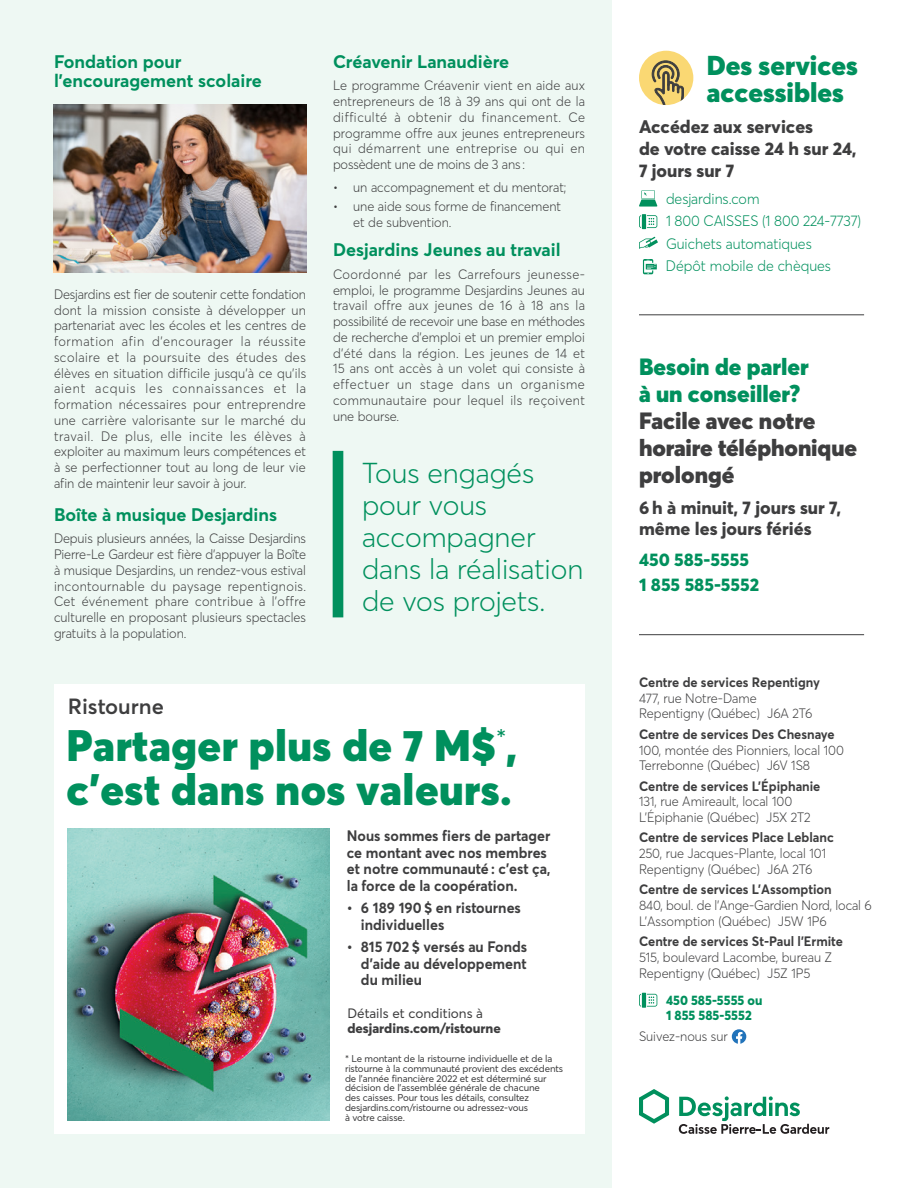
<style>
.page{position:relative;width:918px;height:1188px;background:#fff}
.page>*{position:absolute;margin:0;border:0;box-sizing:border-box;transform-origin:0 0}
.t1{font:900 43.5px/43.5px "Desjardins Sans";letter-spacing:.01em;color:#00905d}
.t2{font:300 28.5px/32px "Desjardins Sans";color:#00905d}
.t3{font:900 27px/27px "Desjardins Sans";color:#00905d}
.t4{font:900 23.25px/27px "Desjardins Sans";letter-spacing:-.005em;color:#3e3e3f}
.t5{font:900 23.25px/27px "Desjardins Sans";color:#00905d}
.t6{font:600 21.75px "Desjardins Sans";color:#3e3e3f}
.t7{font:700 18px/19.5px "Desjardins Sans";color:#00905d}
.t8{font:800 18px/21.6px "Desjardins Sans";color:#3e3e3f}
.t9{font:800 18px/24.5px "Desjardins Sans";color:#00905d}
.t10{font:700 15px/16.5px "Desjardins Sans";color:#3e3e3f;scale:.95 1}
.t11{font:300 15px/22.6px "Desjardins Sans";color:#00905d;scale:.95 1}
.t12{font:300 13.5px/15.8px "Desjardins Sans";color:#3e3e3f;scale:.95 1}
.t13{font:700 13.5px "Desjardins Sans";color:#3e3e3f;scale:.95 1}
.t14{font:800 13.5px/15.8px "Desjardins Sans";color:#00905d;scale:.95 1}
.t15{font:800 13.5px "Desjardins Sans";color:#3e3e3f}
.t16{font:13.5px "Desjardins Sans";color:#3e3e3f}
.t17{font:9.75px/9.8px "Desjardins Sans";letter-spacing:-.01em;color:#3e3e3f}
</style>
<div class="page">
<div style="left:0;top:0;width:612px;height:1188px;background:#eef8f3"></div>
<div style="left:54px;top:684px;width:531px;height:450px;background:#fff"></div>
<svg style="left:639px;top:994px;width:2px;height:13px"></svg>
<hr style="left:642px;top:993px;width:4px;height:15px;background:#00905d">
<svg style="left:647px;top:994px;width:10px;height:13px"></svg>
<svg style="left:732px;top:1029px;width:14px;height:15px"></svg>
<hr style="left:639px;top:315px;width:225px;height:1px;background:#3e3e3f">
<hr style="left:639px;top:634px;width:225px;height:1px;background:#3e3e3f">
<svg style="left:639px;top:190px;width:18px;height:17px"></svg>
<svg style="left:639px;top:215px;width:2px;height:13px"></svg>
<hr style="left:642px;top:214px;width:4px;height:15px;background:#00905d">
<svg style="left:647px;top:215px;width:10px;height:13px"></svg>
<svg style="left:639px;top:237px;width:19px;height:12px"></svg>
<svg style="left:643px;top:259px;width:14px;height:15px"></svg>
<div style="left:639px;top:51px;width:54px;height:54px;background:#fad873;border-radius:50%"></div>
<svg style="left:652px;top:60px;width:32px;height:45px"></svg>
<img style="left:54px;top:105px;width:252px;height:168px">
<svg style="left:639px;top:1089px;width:30px;height:35px"></svg>
<svg style="left:679px;top:1096px;width:150px;height:38px"></svg>
<img style="left:68px;top:828px;width:261px;height:292px">
<div style="left:333px;top:451px;width:10px;height:166px;background:#00905d"></div>
<h3 class="t7" style="left:54px;top:52px;width:209px">Fondation pour l’encouragement scolaire</h3>
<p class="t12" style="left:54px;top:286px;width:267px;text-align:justify">Desjardins est fier de soutenir cette fondation dont la mission consiste à développer un partenariat avec les écoles et les centres de formation afin d’encourager la réussite scolaire et la poursuite des études des élèves en situation difficile jusqu’à ce qu’ils aient acquis les connaissances et la formation nécessaires pour entreprendre une carrière valorisante sur le marché du travail. De plus, elle incite les élèves à exploiter au maximum leurs compétences et à se perfectionner tout au long de leur vie afin de maintenir leur savoir à jour.</p>
<h3 class="t7" style="left:54px;top:505px;width:225px">Boîte à musique Desjardins</h3>
<p class="t12" style="left:54px;top:531px;width:267px;text-align:justify">Depuis plusieurs années, la Caisse Desjardins Pierre-Le Gardeur est fière d’appuyer la Boîte à musique Desjardins, un rendez-vous estival incontournable du paysage repentignois.<br>Cet événement phare contribue à l’offre culturelle en proposant plusieurs spectacles gratuits à la population.</p>
<h3 class="t6" style="left:68px;top:693px;width:98px">Ristourne</h3>
<h3 class="t7" style="left:333px;top:52px;width:178px">Créavenir Lanaudière</h3>
<p class="t12" style="left:333px;top:78px;width:267px;text-align:justify">Le programme Créavenir vient en aide aux entrepreneurs de 18 à 39 ans qui ont de la difficulté à obtenir du financement. Ce programme offre aux jeunes entrepreneurs qui démarrent une entreprise ou qui en possèdent une de moins de 3 ans :</p>
<p class="t12" style="left:333px;top:179px;width:247px">• un accompagnement et du mentorat;</p>
<p class="t12" style="left:353px;top:198px;width:220px;text-indent:-20px">• une aide sous forme de financement et de subvention.</p>
<h3 class="t7" style="left:333px;top:240px;width:229px">Desjardins Jeunes au travail</h3>
<p class="t12" style="left:333px;top:266px;width:267px;text-align:justify">Coordonné par les Carrefours jeunesse&shy;emploi, le programme Desjardins Jeunes au travail offre aux jeunes de 16 à 18 ans la possibilité de recevoir une base en méthodes de recherche d’emploi et un premier emploi d’été dans la région. Les jeunes de 14 et 15 ans ont accès à un volet qui consiste à effectuer un stage dans un organisme communautaire pour lequel ils reçoivent une bourse.</p>
<h2 class="t2" style="left:362px;top:457px;width:223px">Tous engagés pour vous accompagner dans la réalisation de vos projets.</h2>
<h1 class="t1" style="left:67px;top:723px;width:452px">Partager plus de 7 M$<sup>*</sup>, c’est dans nos valeurs.</h1>
<p class="t10" style="left:347px;top:827px;width:216px">Nous sommes fiers de partager ce montant avec nos membres et notre communauté : c’est ça, la force de la coopération.</p>
<p class="t10" style="left:361px;top:899px;width:170px;text-indent:-14px">• 6 189 190 $ en ristournes individuelles</p>
<p class="t10" style="left:361px;top:938px;width:177px;text-align:justify;text-indent:-14px">• 815 702 $ versés au Fonds d’aide au développement du milieu</p>
<p class="t16" style="left:347px;top:1005px;width:137px">Détails et conditions à</p>
<p class="t15" style="left:347px;top:1020px;width:155px">desjardins.com/ristourne</p>
<p class="t17" style="left:345px;top:1054px;width:220px">* Le montant de la ristourne individuelle et de la ristourne à la communauté provient des excédents de l’année financière 2022 et est déterminé sur décision de l’assemblée générale de chacune<br>des caisses. Pour tous les détails, consultez desjardins.com/ristourne ou adressez-vous<br>à votre caisse.</p>
<h3 class="t3" style="left:707px;top:51px;width:152px">Des services accessibles</h3>
<h3 class="t8" style="left:639px;top:116px;width:219px">Accédez aux services<br>de votre caisse 24 h sur 24,<br>7 jours sur 7</h3>
<p class="t11" style="left:666px;top:187px;width:207px">desjardins.com<br>1 800 CAISSES (1 800 224-7737)<br>Guichets automatiques<br>Dépôt mobile de chèques</p>
<h3 class="t5" style="left:639px;top:353px;width:171px">Besoin de parler à un conseiller?</h3>
<h3 class="t4" style="left:639px;top:407px;width:220px">Facile avec notre horaire téléphonique prolongé</h3>
<h3 class="t8" style="left:639px;top:497px;width:204px;line-height:21px">6 h à minuit, 7 jours sur 7, même les jours fériés</h3>
<h3 class="t9" style="left:639px;top:547px;width:122px">450 585-5555<br>1 855 585-5552</h3>
<p class="t13" style="left:639px;top:674px;width:192px">Centre de services Repentigny</p>
<p class="t12" style="left:639px;top:690px;width:184px">477, rue Notre-Dame<br>Repentigny (Québec) J6A 2T6</p>
<p class="t13" style="left:639px;top:726px;width:207px">Centre de services Des Chesnaye</p>
<p class="t12" style="left:639px;top:742px;width:217px">100, montée des Pionniers, local 100<br>Terrebonne (Québec) J6V 1S8</p>
<p class="t13" style="left:639px;top:777px;width:192px">Centre de services L’Épiphanie</p>
<p class="t12" style="left:639px;top:794px;width:182px">131, rue Amireault, local 100<br>L’Épiphanie (Québec) J5X 2T2</p>
<p class="t13" style="left:639px;top:829px;width:207px">Centre de services Place Leblanc</p>
<p class="t12" style="left:639px;top:846px;width:199px">250, rue Jacques-Plante, local 101<br>Repentigny (Québec) J6A 2T6</p>
<p class="t13" style="left:639px;top:881px;width:204px">Centre de services L’Assomption</p>
<p class="t12" style="left:639px;top:897px;width:246px">840, boul. de l’Ange-Gardien Nord, local 6<br>L’Assomption (Québec) J5W 1P6</p>
<p class="t13" style="left:639px;top:933px;width:216px">Centre de services St-Paul l’Ermite</p>
<p class="t12" style="left:639px;top:949px;width:205px">515, boulevard Lacombe, bureau Z<br>Repentigny (Québec) J5Z 1P5</p>
<p class="t14" style="left:666px;top:992px;width:103px">450 585-5555 ou<br>1 855 585-5552</p>
<p class="t12" style="left:639px;top:1028px;width:95px">Suivez-nous sur</p>
</div>
